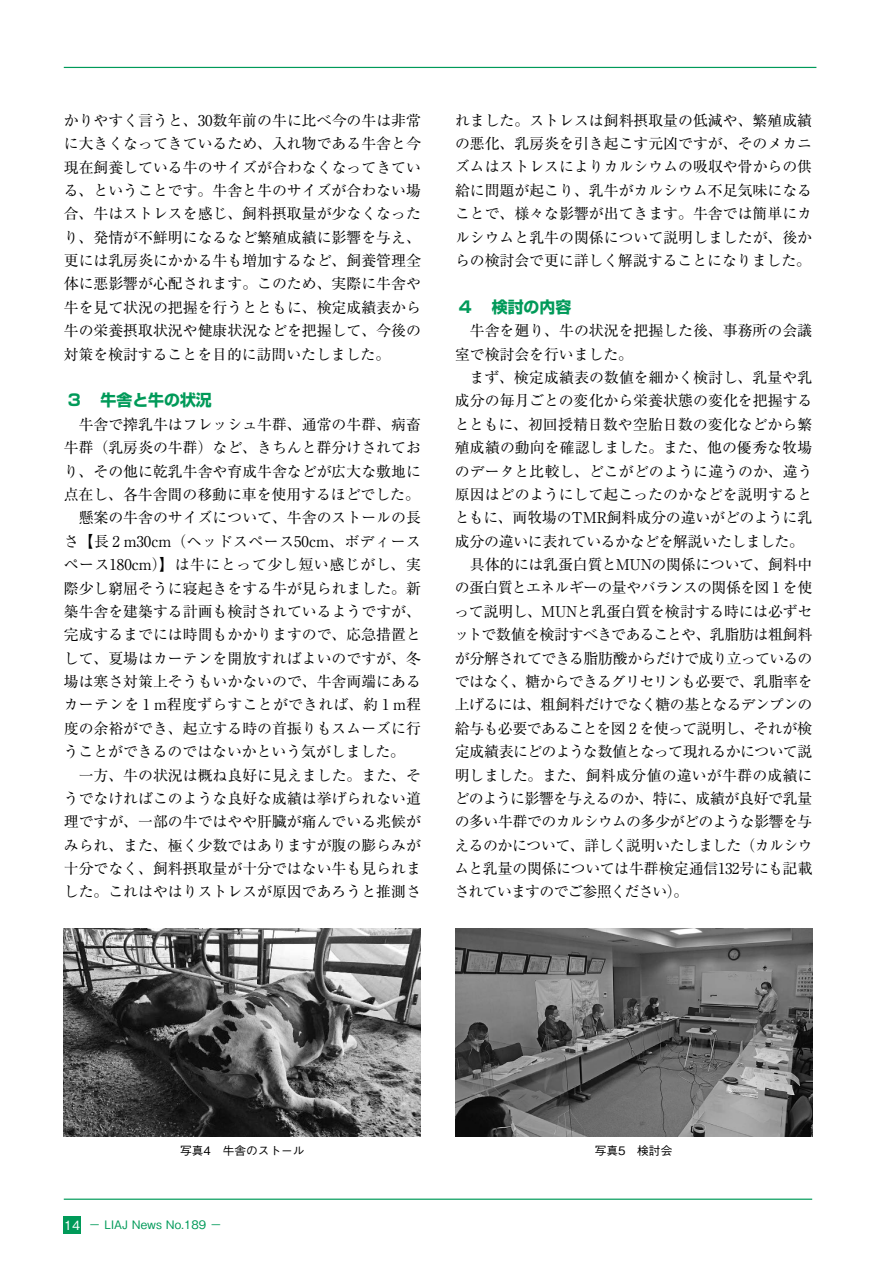
<style>
.page{position:relative;width:893px;height:1263px;background:#fff}
.page>*{position:absolute;margin:0;border:0;box-sizing:border-box;transform-origin:0 0}
.t1{font:700 15.9px "Shin Go Pro";letter-spacing:-.005em;color:#009a59}
.t2{font:14.85px/23.4px "Ryumin Pro";color:#000;text-align:justify}
.t3{font:14.85px "Ryumin Pro";letter-spacing:-.035em;color:#000}
.t4{font:14.85px "Ryumin Pro";letter-spacing:-.04em;color:#000}
.t5{font:14.85px "Ryumin Pro";letter-spacing:-.02em;color:#000}
.t6{font:14.85px "Ryumin Pro";letter-spacing:.035em;color:#000}
.t7{font:14.85px "Ryumin Pro";letter-spacing:.04em;color:#000}
.t8{font:14.85px "Ryumin Pro";letter-spacing:.02em;color:#000}
.t9{font:14.85px "Ryumin Pro";letter-spacing:-.025em;color:#000}
.t10{font:14.85px "Ryumin Pro";letter-spacing:-.05em;color:#000}
.t11{font:500 11.7px "Gothic BBB Pro";color:#009a59}
.t12{font:500 11.7px "Gothic BBB Pro";color:#000}
.s1{font-size:12.75px;color:#fff}
</style>
<div class="page">
<hr style="left:64px;top:1198px;width:748px;height:2px;background:#009a59">
<hr style="left:64px;top:67px;width:752px;height:1px;background:#009a59">
<div style="left:64px;top:1216px;width:17px;height:17px;background:#009a59"></div>
<img style="left:64px;top:928px;width:357px;height:208px">
<img style="left:455px;top:928px;width:357px;height:208px">
<p class="t2" style="left:64px;top:108px;width:359px">かりやすく言うと、30数年前の牛に比べ今の牛は非常に大きくなってきているため、入れ物である牛舎と今現在飼養している牛のサイズが合わなくなってきている、ということです。牛舎と牛のサイズが合わない場合、牛はストレスを感じ、飼料摂取量が少なくなったり、発情が不鮮明になるなど繁殖成績に影響を与え、更には乳房炎にかかる牛も増加するなど、飼養管理全体に悪影響が心配されます。このため、実際に牛舎や牛を見て状況の把握を行うとともに、検定成績表から牛の栄養摂取状況や健康状況などを把握して、今後の対策を検討することを目的に訪問いたしました。</p>
<p class="t1" style="left:68px;top:388px;width:146px">3 　牛舎と牛の状況</p>
<p class="t2" style="left:79px;top:412px;width:344px">牛舎で搾乳牛はフレッシュ牛群、通常の牛群、病畜</p>
<p class="t2" style="left:64px;top:435px;width:359px">牛群（乳房炎の牛群）など、きちんと群分けされてお</p>
<p class="t2" style="left:64px;top:458px;width:359px">り、その他に乾乳牛舎や育成牛舎などが広大な敷地に</p>
<p class="t2" style="left:64px;top:482px;width:358px">点在し、各牛舎間の移動に車を使用するほどでした。</p>
<p class="t2" style="left:79px;top:505px;width:344px">懸案の牛舎のサイズについて、牛舎のストールの長</p>
<p class="t6" style="left:64px;top:529px;width:359px">さ【長 2 m30cm（ヘッドスペース50cm、ボディース</p>
<p class="t7" style="left:64px;top:553px;width:359px">ペース180cm）】は牛にとって少し短い感じがし、実</p>
<p class="t2" style="left:64px;top:575px;width:359px">際少し窮屈そうに寝起きをする牛が見られました。新</p>
<p class="t2" style="left:64px;top:599px;width:359px">築牛舎を建築する計画も検討されているようですが、</p>
<p class="t2" style="left:64px;top:622px;width:359px">完成するまでには時間もかかりますので、応急措置と</p>
<p class="t2" style="left:64px;top:645px;width:359px">して、夏場はカーテンを開放すればよいのですが、冬</p>
<p class="t2" style="left:64px;top:669px;width:359px">場は寒さ対策上そうもいかないので、牛舎両端にある</p>
<p class="t8" style="left:64px;top:693px;width:359px">カーテンを 1 m程度ずらすことができれば、約 1 m程</p>
<p class="t2" style="left:64px;top:715px;width:359px">度の余裕ができ、起立する時の首振りもスムーズに行</p>
<p class="t2" style="left:64px;top:739px;width:343px">うことができるのではないかという気がしました。</p>
<p class="t2" style="left:79px;top:762px;width:344px">一方、牛の状況は概ね良好に見えました。また、そ</p>
<p class="t2" style="left:64px;top:786px;width:359px">うでなければこのような良好な成績は挙げられない道</p>
<p class="t2" style="left:64px;top:809px;width:359px">理ですが、一部の牛ではやや肝臓が痛んでいる兆候が</p>
<p class="t2" style="left:64px;top:832px;width:359px">みられ、また、極く少数ではありますが腹の膨らみが</p>
<p class="t2" style="left:64px;top:856px;width:359px">十分でなく、飼料摂取量が十分ではない牛も見られま</p>
<p class="t2" style="left:64px;top:879px;width:359px">した。これはやはりストレスが原因であろうと推測さ</p>
<p class="t2" style="left:455px;top:107px;width:359px">れました。ストレスは飼料摂取量の低減や、繁殖成績の悪化、乳房炎を引き起こす元凶ですが、そのメカニズムはストレスによりカルシウムの吸収や骨からの供給に問題が起こり、乳牛がカルシウム不足気味になることで、様々な影響が出てきます。牛舎では簡単にカルシウムと乳牛の関係について説明しましたが、後からの検討会で更に詳しく解説することになりました。</p>
<p class="t1" style="left:459px;top:294px;width:114px">4 　検討の内容</p>
<p class="t2" style="left:455px;top:318px;width:359px;text-indent:15px">牛舎を廻り、牛の状況を把握した後、事務所の会議室で検討会を行いました。</p>
<p class="t2" style="left:470px;top:365px;width:344px">まず、検定成績表の数値を細かく検討し、乳量や乳</p>
<p class="t2" style="left:455px;top:388px;width:359px">成分の毎月ごとの変化から栄養状態の変化を把握する</p>
<p class="t2" style="left:455px;top:412px;width:359px">とともに、初回授精日数や空胎日数の変化などから繁</p>
<p class="t2" style="left:455px;top:435px;width:359px">殖成績の動向を確認しました。また、他の優秀な牧場</p>
<p class="t2" style="left:455px;top:458px;width:359px">のデータと比較し、どこがどのように違うのか、違う</p>
<p class="t2" style="left:455px;top:482px;width:359px">原因はどのようにして起こったのかなどを説明すると</p>
<p class="t2" style="left:455px;top:505px;width:359px">ともに、両牧場のTMR飼料成分の違いがどのように乳</p>
<p class="t9" style="left:455px;top:529px;width:351px">成分の違いに表れているかなどを解説いたしました。</p>
<p class="t5" style="left:470px;top:553px;width:344px">具体的には乳蛋白質とMUNの関係について、飼料中</p>
<p class="t4" style="left:455px;top:576px;width:359px">の蛋白質とエネルギーの量やバランスの関係を図 1 を使</p>
<p class="t2" style="left:455px;top:599px;width:359px">って説明し、MUNと乳蛋白質を検討する時には必ずセ</p>
<p class="t3" style="left:454px;top:623px;width:359px">ットで数値を検討すべきであることや、乳脂肪は粗飼料</p>
<p class="t4" style="left:455px;top:646px;width:359px">が分解されてできる脂肪酸からだけで成り立っているの</p>
<p class="t4" style="left:455px;top:670px;width:359px">ではなく、糖からできるグリセリンも必要で、乳脂率を</p>
<p class="t4" style="left:455px;top:693px;width:359px">上げるには、粗飼料だけでなく糖の基となるデンプンの</p>
<p class="t3" style="left:455px;top:716px;width:359px">給与も必要であることを図 2 を使って説明し、それが検</p>
<p class="t3" style="left:455px;top:740px;width:359px">定成績表にどのような数値となって現れるかについて説</p>
<p class="t2" style="left:455px;top:762px;width:359px">明しました。また、飼料成分値の違いが牛群の成績に</p>
<p class="t3" style="left:454px;top:787px;width:359px">どのように影響を与えるのか、特に、成績が良好で乳量</p>
<p class="t3" style="left:455px;top:810px;width:359px">の多い牛群でのカルシウムの多少がどのような影響を与</p>
<p class="t3" style="left:455px;top:833px;width:360px">えるのかについて、詳しく説明いたしました（カルシウ</p>
<p class="t5" style="left:455px;top:857px;width:359px">ムと乳量の関係については牛群検定通信132号にも記載</p>
<p class="t10" style="left:454px;top:880px;width:235px">されていますのでご参照ください）。</p>
<p class="t12" style="left:180px;top:1141px;width:126px">写真4　牛舎のストール</p>
<p class="t12" style="left:595px;top:1141px;width:79px">写真5　検討会</p>
<p class="t11" style="left:64px;top:1216px;width:159px"><span class="s1">14</span> − LIAJ News No.189 −</p>
</div>
